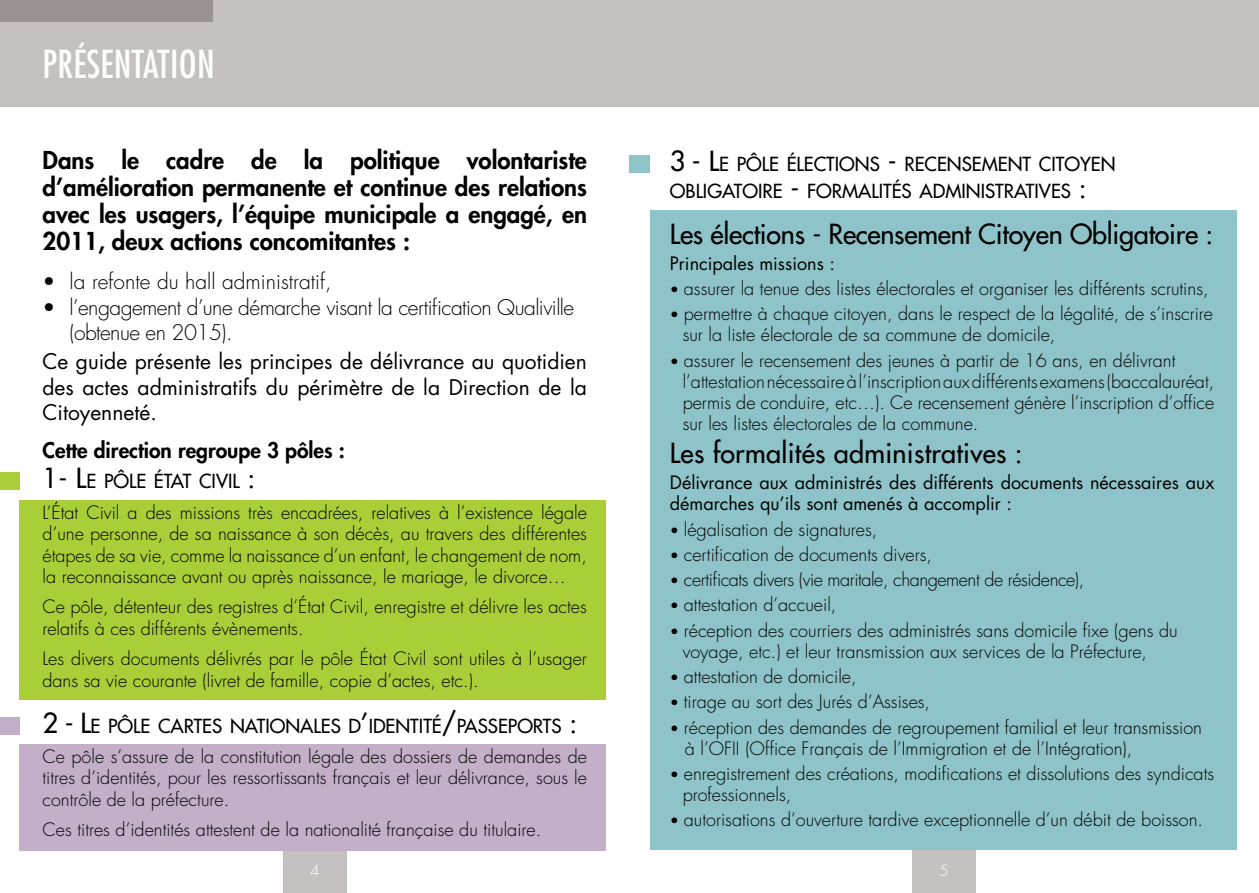
<style>
.page{position:relative;width:1259px;height:893px;background:#fff}
.page>*{position:absolute;margin:0;border:0;box-sizing:border-box;transform-origin:0 0}
.t1{font:condensed 37.5px "Futura Std";letter-spacing:.01em;color:#fff}
.t2{font:500 27px "Futura Std";letter-spacing:-.01em;color:#000}
.t3{font:500 27px "Futura Std";letter-spacing:.01em;color:#000}
.t4{font:800 24px/27px "Futura Std";color:#000;text-align:justify}
.t5{font:21px/25.2px "Futura Std";color:#000;text-align:justify}
.t6{font:300 21px/25.2px "Futura Std";letter-spacing:-.025em;color:#000}
.t7{font:300 21px "Futura Std";color:#000}
.t8{font:800 21px "Futura Std";color:#000}
.t9{font:500 18.9px/27px "Futura Std";color:#000}
.t10{font:300 18px/21.6px "Futura Std";color:#000}
.t11{font:18px/21.6px "Futura Std";color:#000}
.t12{font:300 18px "Futura Std";letter-spacing:-.025em;color:#000}
.t13{font:300 15px "Futura Std";color:#fff}
.s1{font-size:27px}
.s2{font-style:inherit}
.s3{font-size:15px}
</style>
<div class="page">
<div style="left:912px;top:850px;width:64px;height:43px;background:#c5c1c0"></div>
<div style="left:283px;top:850px;width:64px;height:43px;background:#c5c1c0"></div>
<div style="left:629px;top:0;width:630px;height:106px;background:#c5c1c0"></div>
<div style="left:0;top:0;width:629px;height:106px;background:#c5c1c0"></div>
<div style="left:0;top:0;width:213px;height:21px;background:#989290"></div>
<div style="left:0;top:472px;width:19px;height:17px;background:#a9cf38"></div>
<div style="left:629px;top:155px;width:20px;height:17px;background:#8ec3c9"></div>
<div style="left:0;top:717px;width:19px;height:17px;background:#c3afc8"></div>
<div style="left:19px;top:500px;width:587px;height:199px;background:#a9cf38"></div>
<div style="left:649px;top:210px;width:587px;height:640px;background:#8ec3c9"></div>
<div style="left:19px;top:744px;width:587px;height:106px;background:#c3afc8"></div>
<h1 class="t1" style="left:43px;top:41px;width:174px">PRÉSENTATION</h1>
<h3 class="t4" style="left:43px;top:146px;width:546px">Dans le cadre de la politique volontariste d’amélioration permanente et continue des relations avec les usagers, l’équipe municipale a engagé, en 2011, deux actions concomitantes :</h3>
<p class="t7" style="left:43px;top:269px;width:291px">• la refonte du hall administratif,</p>
<p class="t6" style="left:70px;top:295px;width:506px;text-indent:-27px">• l’engagement d’une démarche visant la certification Qualiville (obtenue en 2015).</p>
<p class="t5" style="left:43px;top:349px;width:546px">Ce guide présente les principes de délivrance au quotidien des actes administratifs du périmètre de la Direction de la Citoyenneté.</p>
<p class="t8" style="left:43px;top:437px;width:304px">Cette direction regroupe 3 pôles :</p>
<p class="t9" style="left:43px;top:468px;width:214px"><span class="s1">1- L</span>E PÔLE ÉTAT CIVIL <span class="s1">:</span></p>
<p class="t10" style="left:43px;top:502px;width:546px;text-align:justify">L’État Civil a des missions très encadrées, relatives à l’existence légale d’une personne, de sa naissance à son décès, au travers des différentes étapes de sa vie, comme la naissance d’un enfant, le changement de nom, la reconnaissance avant ou après naissance, le mariage, le divorce…</p>
<p class="t10" style="left:42px;top:597px;width:546px">Ce pôle, détenteur des registres d’État Civil, enregistre et délivre les actes relatifs à ces différents évènements.</p>
<p class="t10" style="left:42px;top:648px;width:546px">Les divers documents délivrés par le pôle État Civil sont utiles à l’usager dans sa vie courante (livret de famille, copie d’actes, etc.).</p>
<p class="t9" style="left:43px;top:712px;width:536px"><span class="s1">2 - L</span>E PÔLE CARTES NATIONALES D<span class="s1">’</span>IDENTITÉ<span class="s1">/</span>PASSEPORTS <span class="s1">:</span></p>
<p class="t10" style="left:43px;top:746px;width:546px;text-align:justify">Ce pôle s’assure de la constitution légale des dossiers de demandes de titres d’identités, pour les ressortissants français et leur délivrance, sous le contrôle de la préfecture.</p>
<p class="t10" style="left:43px;top:819px;width:500px">Ces titres d’identités attestent de la nationalité française du titulaire.</p>
<p class="t9" style="left:670px;top:151px;width:447px"><span class="s1">3 - l</span>E PÔLE ÉLECTIONS <span class="s1">-</span> RECENSEMENT CITOYEN<br>OBLIGATOIRE <span class="s1">-</span> FORMALITÉS ADMINISTRATIVES <span class="s1">:</span></p>
<h2 class="t2" style="left:670px;top:217px;width:545px">Les élections - <span class="s2">R</span>ecensement Citoyen Obligatoire :</h2>
<p class="t11" style="left:670px;top:253px;width:167px">Principales missions :</p>
<p class="t10" style="left:670px;top:278px;width:540px"><span class="s3">•</span> assurer la tenue des listes électorales et organiser les différents scrutins,</p>
<p class="t10" style="left:682px;top:304px;width:532px;line-height:21px;text-indent:-13px"><span class="s3">•</span> permettre à chaque citoyen, dans le respect de la légalité, de s’inscrire sur la liste électorale de sa commune de domicile,</p>
<p class="t10" style="left:682px;top:350px;width:533px;line-height:21px;text-indent:-13px"><span class="s3">•</span> assurer le recensement des jeunes à partir de 16 ans, en délivrant l’attestationnécessaireàl’inscriptionauxdifférentsexamens(baccalauréat, permis de conduire, etc…). Ce recensement génère l’inscription d’office sur les listes électorales de la commune.</p>
<h2 class="t3" style="left:670px;top:436px;width:354px">Les formalités administratives :</h2>
<p class="t11" style="left:670px;top:472px;width:546px">Délivrance aux administrés des différents documents nécessaires aux démarches qu’ils sont amenés à accomplir :</p>
<p class="t10" style="left:670px;top:519px;width:209px"><span class="s3">•</span> légalisation de signatures,</p>
<p class="t10" style="left:670px;top:544px;width:264px"><span class="s3">•</span> certification de documents divers,</p>
<p class="t12" style="left:670px;top:569px;width:416px"><span class="s3">•</span> certificats divers (vie maritale, changement de résidence),</p>
<p class="t10" style="left:670px;top:595px;width:168px"><span class="s3">•</span> attestation d’accueil,</p>
<p class="t10" style="left:682px;top:620px;width:496px;line-height:21px;text-indent:-13px"><span class="s3">•</span> réception des courriers des administrés sans domicile fixe (gens du voyage, etc.) et leur transmission aux services de la Préfecture,</p>
<p class="t10" style="left:670px;top:666px;width:188px"><span class="s3">•</span> attestation de domicile,</p>
<p class="t10" style="left:670px;top:691px;width:262px"><span class="s3">•</span> tirage au sort des Jurés d’Assises,</p>
<p class="t10" style="left:685px;top:717px;width:518px;line-height:21px;text-indent:-15px"><span class="s3">•</span> réception des demandes de regroupement familial et leur transmission à l’OFII (Office Français de l’Immigration et de l’Intégration),</p>
<p class="t10" style="left:682px;top:763px;width:533px;line-height:21px;text-indent:-13px"><span class="s3">•</span> enregistrement des créations, modifications et dissolutions des syndicats professionnels,</p>
<p class="t10" style="left:670px;top:809px;width:535px"><span class="s3">•</span> autorisations d’ouverture tardive exceptionnelle d’un débit de boisson.</p>
<p class="t13" style="left:310px;top:861px;width:11px">4</p>
<p class="t13" style="left:939px;top:861px;width:11px">5</p>
</div>
